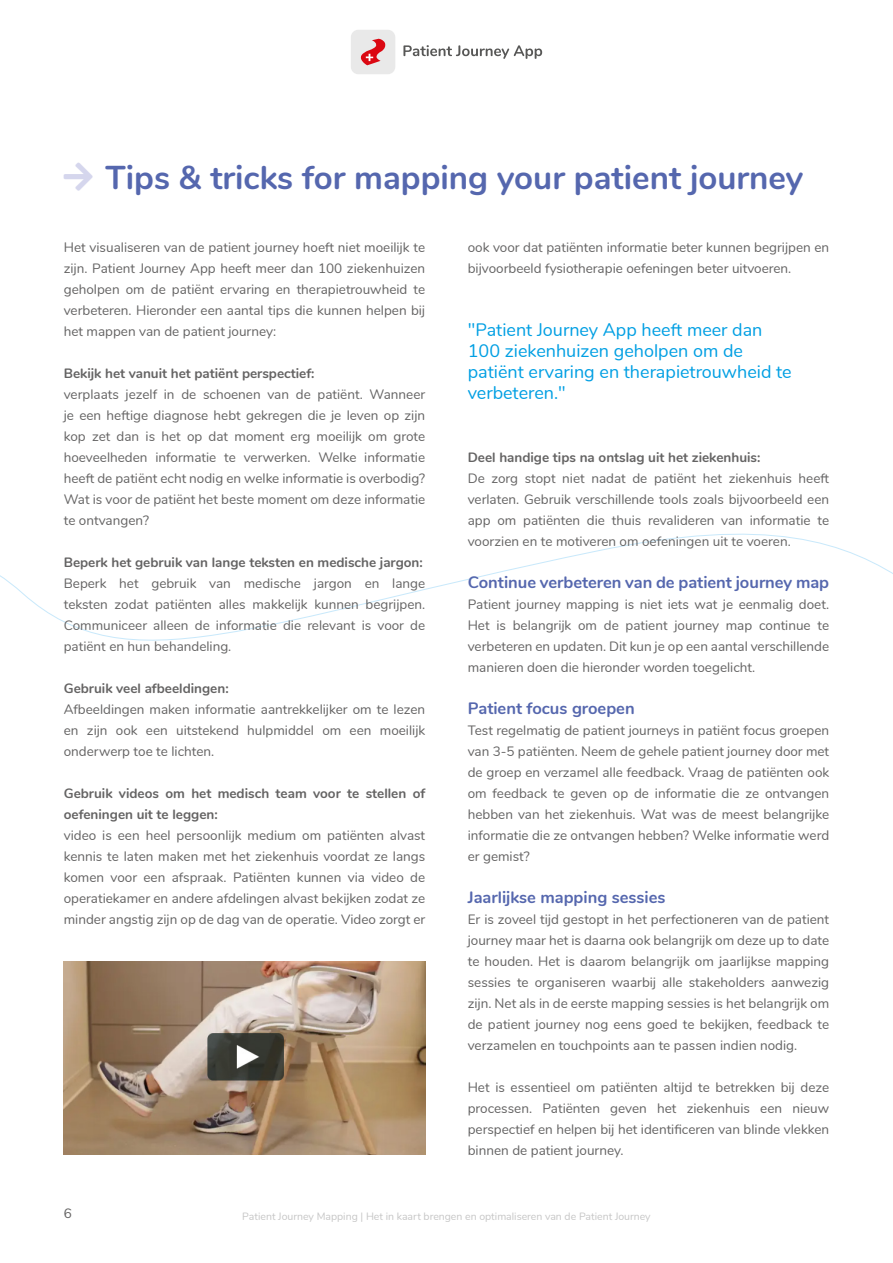
<style>
.page{position:relative;width:893px;height:1263px;background:#fff}
.page>*{position:absolute;margin:0;border:0;box-sizing:border-box;transform-origin:0 0}
.t1{font:700 33px "Nunito";color:#5567ae}
.t2{font:18px/21px "Nunito";color:#009fe3}
.t3{font:700 16.5px "Nunito";color:#5567ae}
.t4{font:13.5px/21px "Nunito";color:#646363;text-align:justify}
.t5{font:700 13.5px/21px "Nunito";color:#646363}
.t6{font:10.5px "Nunito";color:#c6c6c6}
.s1{color:#d5d6ed}
</style>
<div class="page">
<svg style="left:0;top:533px;width:893px;height:108px"></svg>
<div style="left:351px;top:30px;width:44px;height:44px;background:#e9e9e9;border-radius:8px"></div>
<svg style="left:361px;top:39px;width:24px;height:26px"></svg>
<svg style="left:403px;top:45px;width:139px;height:14px"></svg>
<img style="left:64px;top:961px;width:361px;height:193px">
<h1 class="t1" style="left:64px;top:153px;width:741px"><span class="s1">□▼</span> Tips &amp; tricks for mapping your patient journey</h1>
<p class="t4" style="left:64px;top:236px;width:363px">Het visualiseren van de patient journey hoeft niet moeilijk te zijn. Patient Journey App heeft meer dan 100 ziekenhuizen geholpen om de patiënt ervaring en therapietrouwheid te verbeteren. Hieronder een aantal tips die kunnen helpen bij het mappen van de patient journey:</p>
<p class="t5" style="left:64px;top:362px;width:252px">Bekijk het vanuit het patiënt perspectief:</p>
<p class="t4" style="left:64px;top:383px;width:363px">verplaats jezelf in de schoenen van de patiënt. Wanneer je een heftige diagnose hebt gekregen die je leven op zijn kop zet dan is het op dat moment erg moeilijk om grote hoeveelheden informatie te verwerken. Welke informatie heeft de patiënt echt nodig en welke informatie is overbodig?<br>Wat is voor de patiënt het beste moment om deze informatie te ontvangen?</p>
<p class="t5" style="left:64px;top:551px;width:361px">Beperk het gebruik van lange teksten en medische jargon:</p>
<p class="t4" style="left:64px;top:572px;width:363px">Beperk het gebruik van medische jargon en lange teksten zodat patiënten alles makkelijk kunnen begrijpen.<br>Communiceer alleen de informatie die relevant is voor de patiënt en hun behandeling.</p>
<p class="t5" style="left:64px;top:677px;width:166px">Gebruik veel afbeeldingen:</p>
<p class="t4" style="left:64px;top:698px;width:363px">Afbeeldingen maken informatie aantrekkelijker om te lezen en zijn ook een uitstekend hulpmiddel om een moeilijk onderwerp toe te lichten.</p>
<p class="t5" style="left:64px;top:782px;width:363px">Gebruik videos om het medisch team voor te stellen of oefeningen uit te leggen:</p>
<p class="t4" style="left:64px;top:824px;width:363px">video is een heel persoonlijk medium om patiënten alvast kennis te laten maken met het ziekenhuis voordat ze langs komen voor een afspraak. Patiënten kunnen via video de operatiekamer en andere afdelingen alvast bekijken zodat ze minder angstig zijn op de dag van de operatie. Video zorgt er</p>
<p class="t4" style="left:468px;top:236px;width:363px">ook voor dat patiënten informatie beter kunnen begrijpen en bijvoorbeeld fysiotherapie oefeningen beter uitvoeren.</p>
<h2 class="t2" style="left:468px;top:318px;width:325px">"Patient Journey App heeft meer dan<br>100 ziekenhuizen geholpen om de patiënt ervaring en therapietrouwheid te verbeteren."</h2>
<p class="t5" style="left:468px;top:446px;width:294px">Deel handige tips na ontslag uit het ziekenhuis:</p>
<p class="t4" style="left:468px;top:467px;width:363px">De zorg stopt niet nadat de patiënt het ziekenhuis heeft verlaten. Gebruik verschillende tools zoals bijvoorbeeld een app om patiënten die thuis revalideren van informatie te voorzien en te motiveren om oefeningen uit te voeren.</p>
<p class="t3" style="left:468px;top:570px;width:363px">Continue verbeteren van de patient journey map</p>
<p class="t4" style="left:468px;top:593px;width:363px">Patient journey mapping is niet iets wat je eenmalig doet.<br>Het is belangrijk om de patient journey map continue te verbeteren en updaten. Dit kun je op een aantal verschillende manieren doen die hieronder worden toegelicht.</p>
<p class="t3" style="left:468px;top:696px;width:168px">Patient focus groepen</p>
<p class="t4" style="left:468px;top:719px;width:363px">Test regelmatig de patient journeys in patiënt focus groepen van 3-5 patiënten. Neem de gehele patient journey door met de groep en verzamel alle feedback. Vraag de patiënten ook om feedback te geven op de informatie die ze ontvangen hebben van het ziekenhuis. Wat was de meest belangrijke informatie die ze ontvangen hebben? Welke informatie werd er gemist?</p>
<p class="t3" style="left:468px;top:885px;width:199px">Jaarlijkse mapping sessies</p>
<p class="t4" style="left:468px;top:908px;width:363px">Er is zoveel tijd gestopt in het perfectioneren van de patient journey maar het is daarna ook belangrijk om deze up to date te houden. Het is daarom belangrijk om jaarlijkse mapping sessies te organiseren waarbij alle stakeholders aanwezig zijn. Net als in de eerste mapping sessies is het belangrijk om de patient journey nog eens goed te bekijken, feedback te verzamelen en touchpoints aan te passen indien nodig.</p>
<p class="t4" style="left:468px;top:1076px;width:363px">Het is essentieel om patiënten altijd te betrekken bij deze processen. Patiënten geven het ziekenhuis een nieuw perspectief en helpen bij het identificeren van blinde vlekken binnen de patient journey.</p>
<p class="t4" style="left:64px;top:1202px;width:10px">6</p>
<p class="t6" style="left:242px;top:1208px;width:410px">Patient Journey Mapping | Het in kaart brengen en optimaliseren van de Patient Journey</p>
</div>
